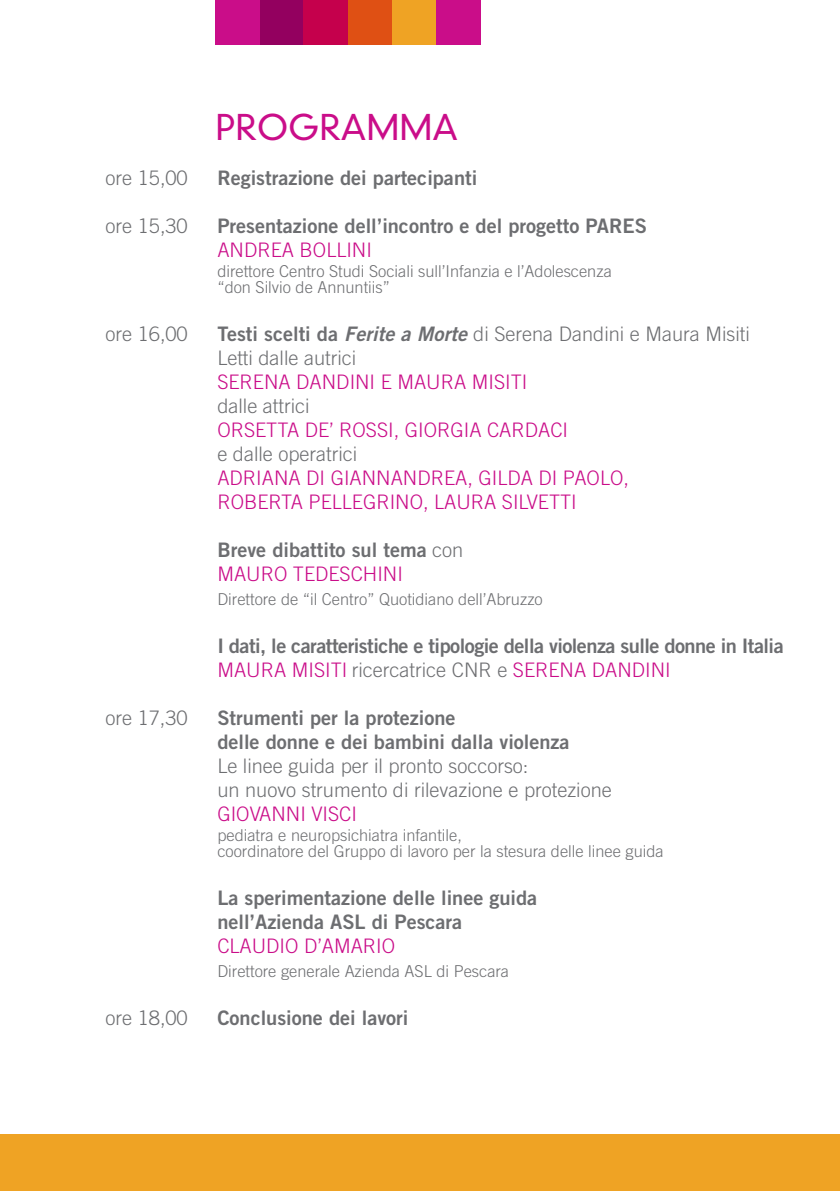
<style>
.page{position:relative;width:840px;height:1191px;background:#fff}
.page>*{position:absolute;margin:0;border:0;box-sizing:border-box;transform-origin:0 0}
.t1{font:300 34.4px "DIN Neuzeit Grotesk";color:#ca0d89}
.t2{font:20px/24px "Trade Gothic Bold Two";color:#6d6e71}
.t3{font:300 20px/24px "Trade Gothic";color:#ca0d89}
.t4{font:300 20px/24px "Trade Gothic";color:#6d6e71}
.t5{font:20px "Trade Gothic Bold Two";letter-spacing:-.025em;color:#6d6e71}
.t6{font:300 16.4px/16.4px "Trade Gothic";color:#6d6e71}
.s1{font-family:"Trade Gothic Bold Two";font-weight:400}
.s2{font-family:"Trade Gothic Bold Two";font-weight:400;font-style:italic}
.s3{font-family:"Trade Gothic";font-weight:300}
.s4{color:#6d6e71}
</style>
<div class="page">
<div style="left:259px;top:0;width:45px;height:44px;background:#93005f"></div>
<div style="left:215px;top:0;width:44px;height:44px;background:#ca0d89"></div>
<div style="left:304px;top:0;width:44px;height:44px;background:#c5004c"></div>
<div style="left:348px;top:0;width:44px;height:44px;background:#df5014"></div>
<div style="left:392px;top:0;width:44px;height:44px;background:#efa324"></div>
<div style="left:436px;top:0;width:44px;height:44px;background:#ca0d89"></div>
<div style="left:0;top:1134px;width:839px;height:57px;background:#efa324"></div>
<h1 class="t1" style="left:215px;top:113px;width:244px">PROGRAMMA</h1>
<p class="t4" style="left:105px;top:167px;width:84px">ore 15,00</p>
<p class="t2" style="left:217px;top:167px;width:261px">Registrazione dei partecipanti</p>
<p class="t4" style="left:105px;top:215px;width:84px">ore 15,30</p>
<p class="t2" style="left:217px;top:215px;width:431px">Presentazione dell’incontro e del progetto PARES</p>
<p class="t3" style="left:217px;top:239px;width:156px">ANDREA BOLLINI</p>
<p class="t6" style="left:217px;top:264px;width:396px">direttore Centro Studi Sociali sull’Infanzia e l’Adolescenza “don Silvio de Annuntiis”</p>
<p class="t4" style="left:105px;top:323px;width:84px">ore 16,00</p>
<p class="t4" style="left:217px;top:323px;width:533px"><span class="s1">Testi scelti da</span> <span class="s2">Ferite a Morte</span> di Serena Dandini e Maura Misiti<br>Letti dalle autrici</p>
<p class="t3" style="left:217px;top:371px;width:311px">SERENA DANDINI E MAURA MISITI</p>
<p class="t4" style="left:217px;top:395px;width:94px">dalle attrici</p>
<p class="t3" style="left:217px;top:419px;width:352px">ORSETTA DE’ ROSSI, GIORGIA CARDACI</p>
<p class="t4" style="left:217px;top:443px;width:141px">e dalle operatrici</p>
<p class="t3" style="left:217px;top:467px;width:413px">ADRIANA DI GIANNANDREA, GILDA DI PAOLO,<br>ROBERTA PELLEGRINO, LAURA SILVETTI</p>
<p class="t2" style="left:217px;top:539px;width:247px">Breve dibattito sul tema <span class="s3">con</span></p>
<p class="t3" style="left:217px;top:563px;width:187px">MAURO TEDESCHINI</p>
<p class="t6" style="left:217px;top:592px;width:327px">Direttore de “il Centro” Quotidiano dell’Abruzzo</p>
<p class="t5" style="left:217px;top:638px;width:567px">I dati, le caratteristiche e tipologie della violenza sulle donne in Italia</p>
<p class="t3" style="left:217px;top:659px;width:454px">MAURA MISITI <span class="s4">ricercatrice CNR e</span> SERENA DANDINI</p>
<p class="t4" style="left:105px;top:707px;width:84px">ore 17,30</p>
<p class="t2" style="left:217px;top:707px;width:353px">Strumenti per la protezione<br>delle donne e dei bambini dalla violenza</p>
<p class="t4" style="left:217px;top:755px;width:395px">Le linee guida per il pronto soccorso:<br>un nuovo strumento di rilevazione e protezione</p>
<p class="t3" style="left:217px;top:803px;width:141px">GIOVANNI VISCI</p>
<p class="t6" style="left:217px;top:828px;width:447px">pediatra e neuropsichiatra infantile,<br>coordinatore del Gruppo di lavoro per la stesura delle linee guida</p>
<p class="t2" style="left:217px;top:888px;width:321px">La sperimentazione delle linee guida nell’Azienda ASL di Pescara</p>
<p class="t3" style="left:217px;top:936px;width:179px">CLAUDIO D’AMARIO</p>
<p class="t6" style="left:217px;top:964px;width:293px">Direttore generale Azienda ASL di Pescara</p>
<p class="t4" style="left:105px;top:1008px;width:84px">ore 18,00</p>
<p class="t2" style="left:217px;top:1008px;width:192px">Conclusione dei lavori</p>
</div>
